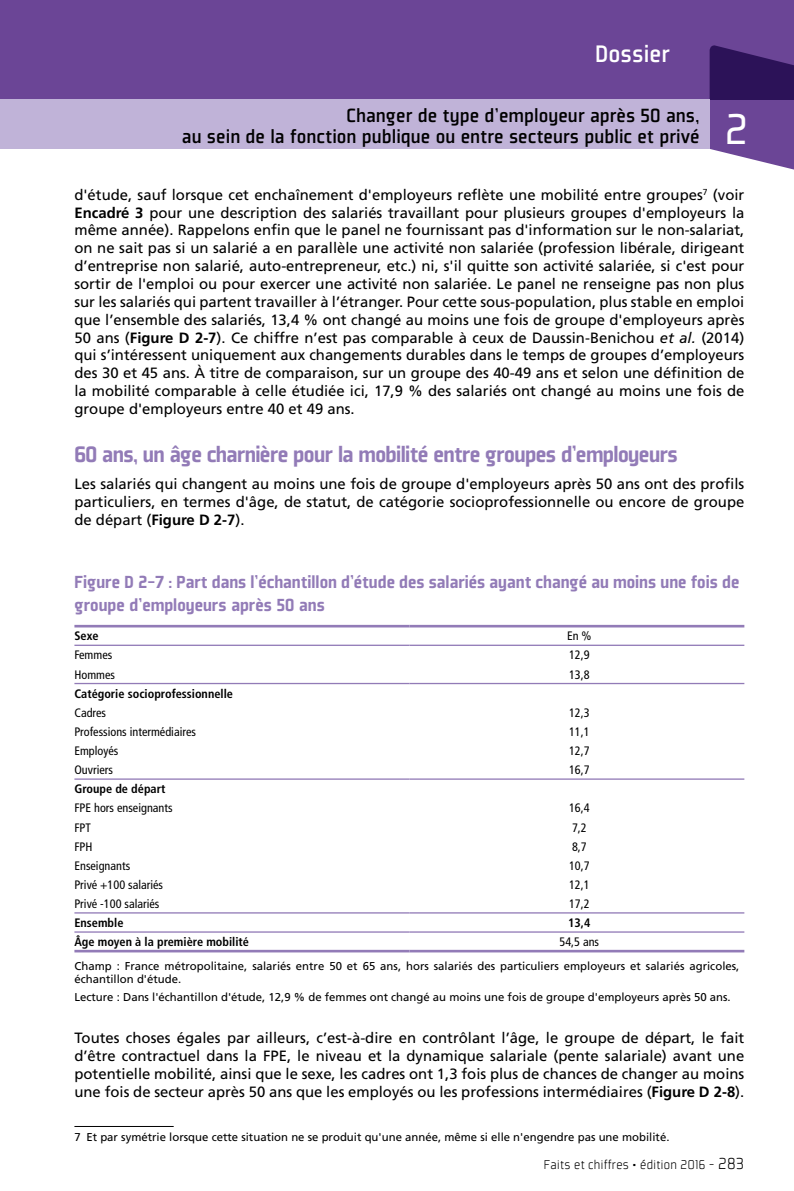
<style>
.page{position:relative;width:794px;height:1191px;background:#fff}
.page>*{position:absolute;margin:0;border:0;box-sizing:border-box;transform-origin:0 0}
.t1{font:47.25px "Plexes";color:#fff}
.t2{font:500 26.25px "Plexes";color:#fff}
.t3{font:900 24.5px "Plexes";letter-spacing:-.025em;color:#927bb7}
.t4{font:500 21px/21px "Plexes";color:#000;text-align:right}
.t5{font:900 19.25px/23.1px "Plexes";color:#927bb7}
.t6{font:14.88px/17.8px "Frutiger LT Std";color:#000;text-align:justify}
.t7{font:300 14px "Plexes";letter-spacing:-.02em;color:#000}
.t8{font:condensed 12.25px "Frutiger LT Std";color:#000}
.t9{font:700 condensed 12.25px "Frutiger LT Std";color:#000}
.t10{font:11.38px/13.7px "Frutiger LT Std";color:#000}
.s1{font-weight:700}
.s2{font-style:italic}
.s3{font-size:17.5px}
</style>
<div class="page">
<div style="left:0;top:0;width:794px;height:99px;background:#6b4596"></div>
<svg style="left:709px;top:45px;width:85px;height:125px"></svg>
<div style="left:0;top:99px;width:709px;height:50px;background:#c0b3d8"></div>
<hr style="left:74px;top:949px;width:335px;height:3px;background:#927bb7">
<hr style="left:409px;top:949px;width:335px;height:3px;background:#927bb7">
<hr style="left:74px;top:625px;width:335px;height:2px;background:#927bb7">
<hr style="left:409px;top:625px;width:335px;height:2px;background:#927bb7">
<hr style="left:74px;top:644px;width:335px;height:2px;background:#927bb7">
<hr style="left:409px;top:644px;width:335px;height:2px;background:#927bb7">
<hr style="left:74px;top:683px;width:335px;height:1px;background:#927bb7">
<hr style="left:409px;top:683px;width:335px;height:1px;background:#927bb7">
<hr style="left:74px;top:778px;width:335px;height:1px;background:#927bb7">
<hr style="left:409px;top:778px;width:335px;height:1px;background:#927bb7">
<hr style="left:74px;top:912px;width:335px;height:1px;background:#927bb7">
<hr style="left:409px;top:912px;width:335px;height:1px;background:#927bb7">
<hr style="left:74px;top:931px;width:335px;height:1px;background:#927bb7">
<hr style="left:409px;top:931px;width:335px;height:1px;background:#927bb7">
<hr style="left:74px;top:1126px;width:100px;height:1px;background:#000">
<h2 class="t2" style="left:595px;top:40px;width:76px">Dossier</h2>
<h3 class="t4" style="left:182px;top:105px;width:519px">Changer de type d’employeur après 50 ans,<br>au sein de la fonction publique ou entre secteurs public et privé</h3>
<h1 class="t1" style="left:724px;top:104px;width:25px">2</h1>
<p class="t6" style="left:74px;top:186px;width:671px">d'étude, sauf lorsque cet enchaînement d'employeurs reflète une mobilité entre groupes<sup>7</sup> (voir <span class="s1">Encadré 3</span> pour une description des salariés travaillant pour plusieurs groupes d'employeurs la même année). Rappelons enfin que le panel ne fournissant pas d'information sur le non‑salariat, on ne sait pas si un salarié a en parallèle une activité non salariée (profession libérale, dirigeant d’entreprise non salarié, auto-entrepreneur, etc.) ni, s'il quitte son activité salariée, si c'est pour sortir de l'emploi ou pour exercer une activité non salariée. Le panel ne renseigne pas non plus sur les salariés qui partent travailler à l’étranger. Pour cette sous‑population, plus stable en emploi que l’ensemble des salariés, 13,4 % ont changé au moins une fois de groupe d'employeurs après 50 ans (<span class="s1">Figure D 2‑7</span>). Ce chiffre n’est pas comparable à ceux de Daussin‑Benichou <span class="s2">et al.</span> (2014) qui s’intéressent uniquement aux changements durables dans le temps de groupes d’employeurs des 30 et 45 ans. À titre de comparaison, sur un groupe des 40‑49 ans et selon une définition de la mobilité comparable à celle étudiée ici, 17,9 % des salariés ont changé au moins une fois de groupe d'employeurs entre 40 et 49 ans.</p>
<h3 class="t3" style="left:74px;top:441px;width:605px">60 ans, un âge charnière pour la mobilité entre groupes d’employeurs</h3>
<p class="t6" style="left:74px;top:475px;width:671px">Les salariés qui changent au moins une fois de groupe d'employeurs après 50 ans ont des profils particuliers, en termes d'âge, de statut, de catégorie socioprofessionnelle ou encore de groupe de départ (<span class="s1">Figure D 2‑7</span>).</p>
<p class="t5" style="left:74px;top:570px;width:666px">Figure D 2-7 : Part dans l'échantillon d'étude des salariés ayant changé au moins une fois de groupe d'employeurs après 50 ans</p>
<p class="t9" style="left:74px;top:629px;width:26px">Sexe</p>
<p class="t8" style="left:567px;top:629px;width:26px">En %</p>
<p class="t8" style="left:74px;top:648px;width:39px">Femmes</p>
<p class="t8" style="left:569px;top:648px;width:22px">12,9</p>
<p class="t8" style="left:74px;top:667px;width:42px">Hommes</p>
<p class="t8" style="left:569px;top:667px;width:22px">13,8</p>
<p class="t9" style="left:74px;top:686px;width:160px">Catégorie socioprofessionnelle</p>
<p class="t8" style="left:74px;top:705px;width:33px">Cadres</p>
<p class="t8" style="left:569px;top:705px;width:22px">12,3</p>
<p class="t8" style="left:74px;top:724px;width:123px">Professions intermédiaires</p>
<p class="t8" style="left:569px;top:724px;width:22px">11,1</p>
<p class="t8" style="left:74px;top:743px;width:45px">Employés</p>
<p class="t8" style="left:569px;top:743px;width:22px">12,7</p>
<p class="t8" style="left:74px;top:762px;width:40px">Ouvriers</p>
<p class="t8" style="left:569px;top:762px;width:22px">16,7</p>
<p class="t9" style="left:74px;top:781px;width:92px">Groupe de départ</p>
<p class="t8" style="left:74px;top:801px;width:100px">FPE hors enseignants</p>
<p class="t8" style="left:569px;top:801px;width:22px">16,4</p>
<p class="t8" style="left:74px;top:820px;width:18px">FPT</p>
<p class="t8" style="left:572px;top:820px;width:16px">7,2</p>
<p class="t8" style="left:74px;top:839px;width:20px">FPH</p>
<p class="t8" style="left:572px;top:839px;width:16px">8,7</p>
<p class="t8" style="left:74px;top:858px;width:57px">Enseignants</p>
<p class="t8" style="left:569px;top:858px;width:22px">10,7</p>
<p class="t8" style="left:74px;top:877px;width:90px">Privé +100 salariés</p>
<p class="t8" style="left:569px;top:877px;width:22px">12,1</p>
<p class="t8" style="left:74px;top:896px;width:86px">Privé -100 salariés</p>
<p class="t8" style="left:569px;top:896px;width:22px">17,2</p>
<p class="t9" style="left:74px;top:915px;width:51px">Ensemble</p>
<p class="t9" style="left:568px;top:915px;width:24px">13,4</p>
<p class="t9" style="left:74px;top:934px;width:176px">Âge moyen à la première mobilité</p>
<p class="t8" style="left:559px;top:934px;width:41px">54,5 ans</p>
<p class="t10" style="left:74px;top:959px;width:666px">Champ : France métropolitaine, salariés entre 50 et 65 ans, hors salariés des particuliers employeurs et salariés agricoles, échantillon d'étude.</p>
<p class="t10" style="left:74px;top:990px;width:658px">Lecture : Dans l'échantillon d'étude, 12,9 % de femmes ont changé au moins une fois de groupe d'employeurs après 50 ans.</p>
<p class="t6" style="left:74px;top:1029px;width:671px">Toutes choses égales par ailleurs, c’est‑à‑dire en contrôlant l’âge, le groupe de départ, le fait d’être contractuel dans la FPE, le niveau et la dynamique salariale (pente salariale) avant une potentielle mobilité, ainsi que le sexe, les cadres ont 1,3 fois plus de chances de changer au moins une fois de secteur après 50 ans que les employés ou les professions intermédiaires (<span class="s1">Figure D 2‑8</span>).</p>
<p class="t10" style="left:74px;top:1130px;width:596px">7 Et par symétrie lorsque cette situation ne se produit qu'une année, même si elle n'engendre pas une mobilité.</p>
<p class="t7" style="left:543px;top:1157px;width:202px">Faits et chiffres • édition 2016 - <span class="s3">283</span></p>
</div>
